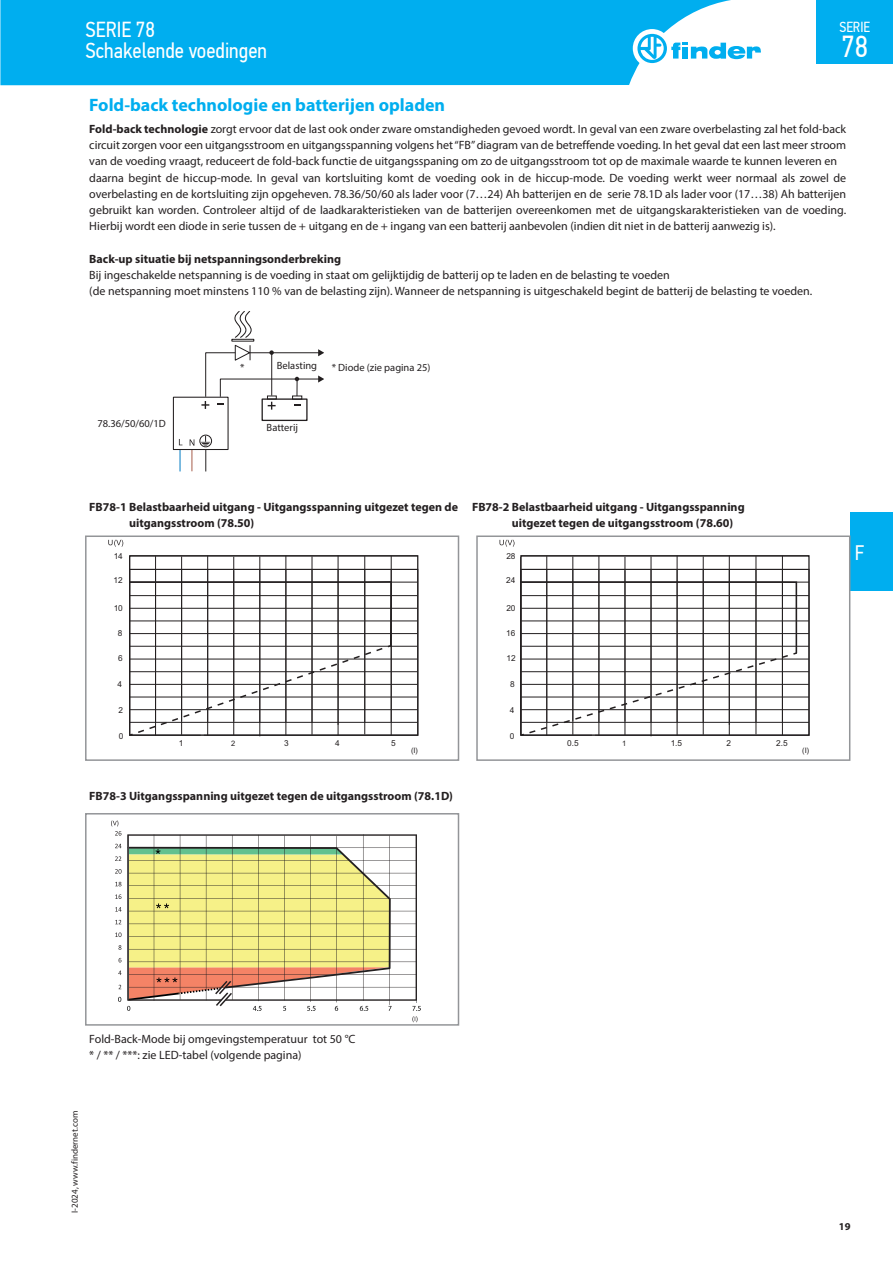
<style>
.page{position:relative;width:893px;height:1263px;background:#fff}
.page>*{position:absolute;margin:0;border:0;box-sizing:border-box;transform-origin:0 0}
.t1{font:30.3px "PF Din Text Cond Pro";color:#fff}
.t2{font:21.75px/21px "PF Din Text Cond Pro";color:#fff}
.t3{font:21px "PF Din Text Cond Pro";color:#fff}
.t4{font:700 18px "Myriad Pro";color:#00aeef}
.t5{font:14.55px "PF Din Text Cond Pro";color:#fff}
.t6{font:12px/16.2px "Myriad Pro";color:#231f20}
.t7{font:700 12px/16.2px "Myriad Pro";color:#231f20}
.t8{font:10.5px "Myriad Pro";color:#231f20}
.t9{font:700 10.5px "Myriad Pro";color:#231f20}
.t10{font:9px "Myriad Pro";color:#231f20}
.t11{font:8.25px "Arial MT Std";color:#231f20}
.t12{font:7.5px "Arial MT Std";color:#231f20}
.s1{font-weight:700}
</style>
<div class="page">
<div style="left:850px;top:512px;width:43px;height:79px;background:#00aeef"></div>
<div style="left:262px;top:398px;width:46px;height:23px;background:#fff;border:1px solid #231f20"></div>
<div style="left:173px;top:397px;width:56px;height:53px;background:#fff;border:1px solid #231f20"></div>
<svg style="left:179px;top:439px;width:3px;height:32px"></svg>
<svg style="left:190px;top:439px;width:4px;height:32px"></svg>
<svg style="left:200px;top:436px;width:11px;height:35px"></svg>
<div style="left:199px;top:435px;width:13px;height:12px;border:1px solid #231f20;border-radius:50%"></div>
<svg style="left:201px;top:311px;width:123px;height:99px"></svg>
<div style="left:237px;top:362px;width:10px;height:13px;background:#fff"></div>
<div style="left:276px;top:359px;width:46px;height:13px;background:#fff"></div>
<svg style="left:156px;top:570px;width:260px;height:153px"></svg>
<hr style="left:130px;top:569px;width:288px;height:1px;background:#231f20">
<hr style="left:130px;top:582px;width:288px;height:1px;background:#231f20">
<hr style="left:155px;top:556px;width:1px;height:166px;background:#231f20">
<hr style="left:181px;top:556px;width:1px;height:165px;background:#231f20">
<hr style="left:207px;top:556px;width:1px;height:166px;background:#231f20">
<hr style="left:233px;top:557px;width:1px;height:164px;background:#231f20">
<hr style="left:260px;top:556px;width:1px;height:167px;background:#231f20">
<hr style="left:286px;top:556px;width:1px;height:166px;background:#231f20">
<hr style="left:312px;top:556px;width:1px;height:167px;background:#231f20">
<hr style="left:338px;top:555px;width:1px;height:170px;background:#231f20">
<hr style="left:364px;top:556px;width:1px;height:166px;background:#231f20">
<hr style="left:391px;top:556px;width:1px;height:166px;background:#231f20">
<svg style="left:108px;top:540px;width:15px;height:7px"></svg>
<svg style="left:129px;top:580px;width:264px;height:157px"></svg>
<div style="left:85px;top:535px;width:374px;height:226px;border:2px solid #939598"></div>
<svg style="left:547px;top:570px;width:261px;height:153px"></svg>
<hr style="left:521px;top:569px;width:288px;height:1px;background:#231f20">
<hr style="left:521px;top:582px;width:288px;height:1px;background:#231f20">
<hr style="left:546px;top:556px;width:1px;height:166px;background:#231f20">
<hr style="left:573px;top:556px;width:1px;height:165px;background:#231f20">
<hr style="left:599px;top:556px;width:1px;height:166px;background:#231f20">
<hr style="left:625px;top:557px;width:1px;height:164px;background:#231f20">
<hr style="left:651px;top:556px;width:1px;height:167px;background:#231f20">
<hr style="left:677px;top:556px;width:1px;height:166px;background:#231f20">
<hr style="left:703px;top:556px;width:1px;height:167px;background:#231f20">
<hr style="left:729px;top:555px;width:1px;height:170px;background:#231f20">
<hr style="left:756px;top:556px;width:1px;height:166px;background:#231f20">
<hr style="left:782px;top:556px;width:1px;height:166px;background:#231f20">
<svg style="left:500px;top:540px;width:14px;height:7px"></svg>
<svg style="left:520px;top:580px;width:278px;height:157px"></svg>
<div style="left:476px;top:535px;width:374px;height:226px;border:2px solid #939598"></div>
<svg style="left:111px;top:820px;width:10px;height:15px"></svg>
<svg style="left:412px;top:1001px;width:9px;height:21px"></svg>
<svg style="left:127px;top:834px;width:290px;height:167px"></svg>
<svg style="left:115px;top:844px;width:276px;height:167px"></svg>
<div style="left:85px;top:813px;width:374px;height:213px;border:2px solid #939598"></div>
<div style="left:0;top:0;width:731px;height:85px;background:#00aeef"></div>
<div style="left:633px;top:29px;width:38px;height:39px;background:#fff;border-radius:50%"></div>
<svg style="left:637px;top:34px;width:124px;height:29px"></svg>
<div style="left:816px;top:0;width:77px;height:64px;background:#00aeef"></div>
<h2 class="t2" style="left:85px;top:19px;width:183px">SERIE 78<br>Schakelende voedingen</h2>
<p class="t5" style="left:839px;top:19px;width:32px">SERIE</p>
<h1 class="t1" style="left:841px;top:28px;width:28px">78</h1>
<h3 class="t4" style="left:89px;top:93px;width:357px">Fold-back technologie en batterijen opladen</h3>
<p class="t6" style="left:89px;top:121px;width:758px"><span class="s1">Fold-back technologie</span> zorgt ervoor dat de last ook onder zware omstandigheden gevoed wordt. In geval van een zware overbelasting zal het fold-back circuit zorgen voor een uitgangsstroom en uitgangsspanning volgens het “FB” diagram van de betreffende voeding. In het geval dat een last meer stroom van de voeding vraagt, reduceert de fold-back functie de uitgangsspaning om zo de uitgangsstroom tot op de maximale waarde te kunnen leveren en daarna begint de hiccup-mode. In geval van kortsluiting komt de voeding ook in de hiccup-mode. De voeding werkt weer normaal als zowel de overbelasting en de kortsluiting zijn opgeheven. 78.36/50/60 als lader voor (7…24) Ah batterijen en de serie 78.1D als lader voor (17…38) Ah batterijen gebruikt kan worden. Controleer altijd of de laadkarakteristieken van de batterijen overeenkomen met de uitgangskarakteristieken van de voeding.<br>Hierbij wordt een diode in serie tussen de + uitgang en de + ingang van een batterij aanbevolen (indien dit niet in de batterij aanwezig is).</p>
<p class="t7" style="left:89px;top:250px;width:253px">Back-up situatie bij netspanningsonderbreking</p>
<p class="t6" style="left:89px;top:267px;width:725px">Bij ingeschakelde netspanning is de voeding in staat om gelijktijdig de batterij op te laden en de belasting te voeden<br>(de netspanning moet minstens 110 % van de belasting zijn). Wanneer de netspanning is uitgeschakeld begint de batterij de belasting te voeden.</p>
<p class="t8" style="left:97px;top:417px;width:70px">78.36/50/60/1D</p>
<p class="t8" style="left:240px;top:361px;width:6px">*</p>
<p class="t8" style="left:277px;top:359px;width:42px">Belasting</p>
<p class="t8" style="left:332px;top:361px;width:100px">* Diode (zie pagina 25)</p>
<p class="t8" style="left:267px;top:421px;width:33px">Batterij</p>
<p class="t7" style="left:129px;top:498px;width:330px;text-indent:-40px">FB78-1 Belastbaarheid uitgang - Uitgangsspanning uitgezet tegen de uitgangsstroom (78.50)</p>
<p class="t7" style="left:512px;top:498px;width:234px;text-indent:-40px">FB78-2 Belastbaarheid uitgang - Uitgangsspanning uitgezet tegen de uitgangsstroom (78.60)</p>
<p class="t11" style="left:114px;top:551px;width:11px">14</p>
<p class="t11" style="left:113px;top:576px;width:11px">12</p>
<p class="t11" style="left:114px;top:603px;width:11px">10</p>
<p class="t11" style="left:118px;top:628px;width:6px">8</p>
<p class="t11" style="left:118px;top:653px;width:6px">6</p>
<p class="t11" style="left:118px;top:679px;width:6px">4</p>
<p class="t11" style="left:119px;top:705px;width:6px">2</p>
<p class="t11" style="left:119px;top:731px;width:6px">0</p>
<p class="t12" style="left:231px;top:739px;width:6px">2</p>
<p class="t11" style="left:335px;top:738px;width:6px">4</p>
<p class="t11" style="left:391px;top:738px;width:6px">5</p>
<p class="t11" style="left:179px;top:738px;width:6px">1</p>
<p class="t11" style="left:284px;top:738px;width:6px">3</p>
<p class="t12" style="left:411px;top:745px;width:9px">(I)</p>
<p class="t7" style="left:89px;top:787px;width:365px">FB78-3 Uitgangsspanning uitgezet tegen de uitgangsstroom (78.1D)</p>
<p class="t11" style="left:506px;top:551px;width:11px">28</p>
<p class="t11" style="left:506px;top:576px;width:11px">24</p>
<p class="t11" style="left:506px;top:603px;width:11px">20</p>
<p class="t11" style="left:506px;top:628px;width:11px">16</p>
<p class="t11" style="left:506px;top:653px;width:11px">12</p>
<p class="t11" style="left:510px;top:679px;width:6px">8</p>
<p class="t11" style="left:510px;top:705px;width:6px">4</p>
<p class="t11" style="left:510px;top:731px;width:6px">0</p>
<p class="t11" style="left:567px;top:738px;width:13px">0.5</p>
<p class="t12" style="left:622px;top:739px;width:6px">1</p>
<p class="t11" style="left:671px;top:738px;width:13px">1.5</p>
<p class="t11" style="left:726px;top:738px;width:6px">2</p>
<p class="t11" style="left:776px;top:738px;width:13px">2.5</p>
<p class="t12" style="left:802px;top:745px;width:9px">(I)</p>
<h3 class="t3" style="left:855px;top:540px;width:11px">F</h3>
<p class="t6" style="left:89px;top:1031px;width:268px">Fold-Back-Mode bij omgevingstemperatuur tot 50 °C * / ** / ***: zie LED-tabel (volgende pagina)</p>
<p class="t10" style="left:69px;top:1213px;width:103px;rotate:-90deg">I-2024, www.findernet.com</p>
<p class="t9" style="left:839px;top:1219px;width:13px">19</p>
</div>
